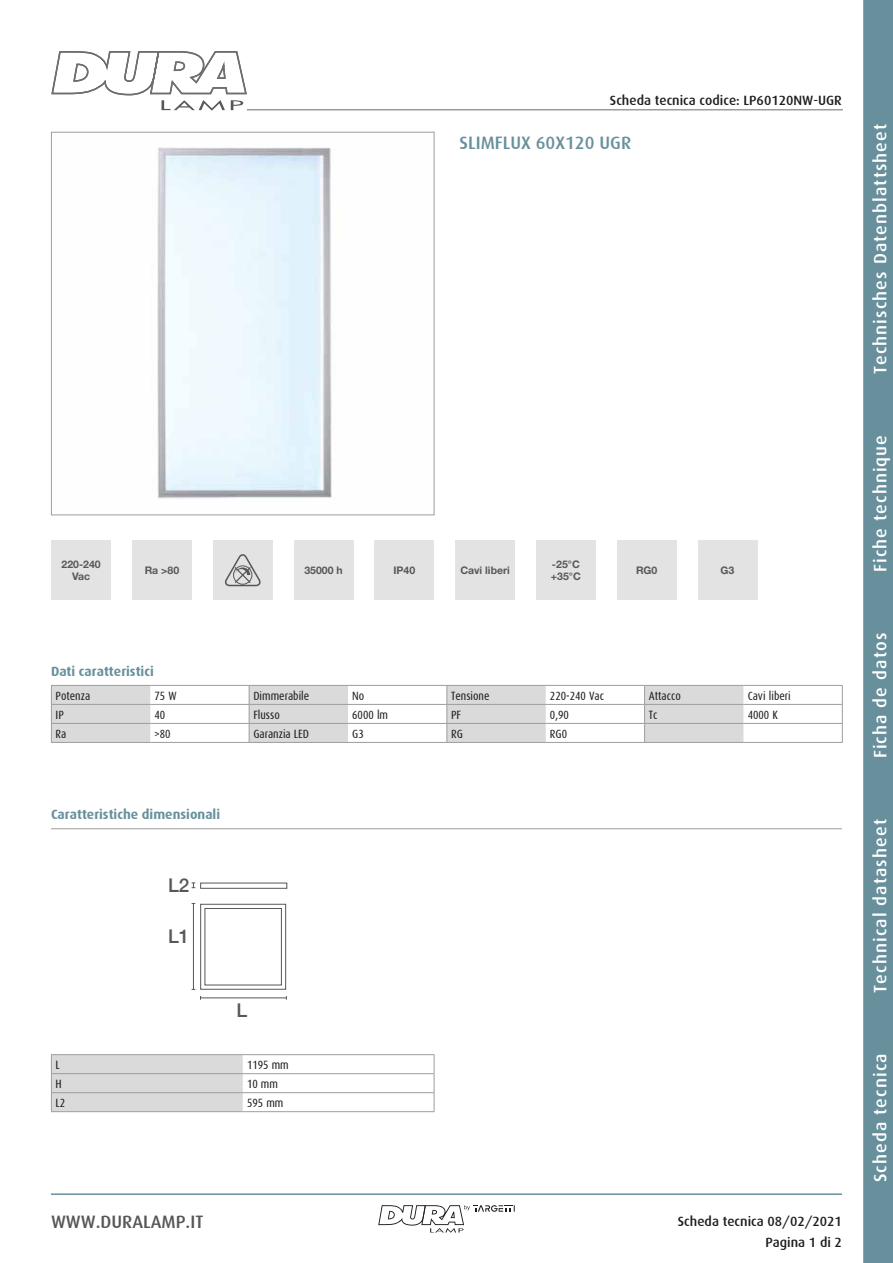
<style>
.page{position:relative;width:893px;height:1263px;background:#fff}
.page>*{position:absolute;margin:0;border:0;box-sizing:border-box;transform-origin:0 0}
.t1{font:500 18.9px "Helvetica Neue";color:#575756}
.t2{font:500 18px "Dax";letter-spacing:.06em;color:#fff}
.t3{font:500 18px "Dax";color:#68909c}
.t4{font:500 18px "Dax";color:#575756}
.t5{font:500 13.5px/21.3px "Dax";color:#1d1d1b;text-align:right}
.t6{font:700 13.5px "Dax";color:#68909c}
.t7{font:12px "Dax Condensed";color:#1d1d1b}
.t8{font:700 10.5px/12.6px "Helvetica Neue LT Std";color:#585856;text-align:center}
</style>
<div class="page">
<svg style="left:863px;top:0;width:30px;height:1263px;background:#6b929e"></svg>
<hr style="left:51px;top:1193px;width:791px;height:2px;background:#68909c">
<svg style="left:51px;top:51px;width:197px;height:60px"></svg>
<svg style="left:378px;top:1205px;width:137px;height:28px"></svg>
<hr style="left:247px;top:109px;width:596px;height:1px;background:#9d9d9c">
<img style="left:157px;top:147px;width:175px;height:352px">
<div style="left:51px;top:132px;width:383px;height:383px;border:1px solid #9d9d9c"></div>
<div style="left:51px;top:540px;width:60px;height:60px;background:#e3e3e3"></div>
<div style="left:617px;top:540px;width:59px;height:60px;background:#e3e3e3"></div>
<div style="left:375px;top:540px;width:59px;height:60px;background:#e3e3e3"></div>
<div style="left:132px;top:540px;width:60px;height:60px;background:#e3e3e3"></div>
<div style="left:698px;top:540px;width:59px;height:60px;background:#e3e3e3"></div>
<div style="left:455px;top:540px;width:60px;height:60px;background:#e3e3e3"></div>
<div style="left:213px;top:540px;width:60px;height:60px;background:#e3e3e3"></div>
<svg style="left:225px;top:554px;width:36px;height:33px"></svg>
<div style="left:536px;top:540px;width:60px;height:60px;background:#e3e3e3"></div>
<div style="left:294px;top:540px;width:59px;height:60px;background:#e3e3e3"></div>
<hr style="left:743px;top:685px;width:100px;height:1px;background:#9d9d9c">
<hr style="left:743px;top:704px;width:100px;height:1px;background:#9d9d9c">
<hr style="left:743px;top:723px;width:100px;height:1px;background:#9d9d9c">
<svg style="left:842px;top:686px;width:1px;height:56px"></svg>
<hr style="left:51px;top:742px;width:99px;height:1px;background:#9d9d9c">
<hr style="left:150px;top:742px;width:99px;height:1px;background:#9d9d9c">
<hr style="left:348px;top:742px;width:99px;height:1px;background:#9d9d9c">
<hr style="left:546px;top:742px;width:99px;height:1px;background:#9d9d9c">
<hr style="left:743px;top:742px;width:100px;height:1px;background:#9d9d9c">
<hr style="left:249px;top:742px;width:99px;height:1px;background:#9d9d9c">
<hr style="left:447px;top:742px;width:99px;height:1px;background:#9d9d9c">
<svg style="left:51px;top:685px;width:692px;height:57px"></svg>
<hr style="left:645px;top:742px;width:98px;height:1px;background:#9d9d9c">
<hr style="left:51px;top:1054px;width:192px;height:1px;background:#9d9d9c">
<hr style="left:243px;top:1054px;width:191px;height:1px;background:#9d9d9c">
<hr style="left:243px;top:1073px;width:191px;height:1px;background:#9d9d9c">
<svg style="left:51px;top:1055px;width:192px;height:56px;background:#d7d7d6"></svg>
<hr style="left:243px;top:1092px;width:191px;height:1px;background:#9d9d9c">
<svg style="left:434px;top:1055px;width:1px;height:56px"></svg>
<hr style="left:51px;top:1111px;width:192px;height:1px;background:#9d9d9c">
<hr style="left:243px;top:1111px;width:191px;height:1px;background:#9d9d9c">
<hr style="left:200px;top:998px;width:86px;height:1px;background:#575756">
<div style="left:200px;top:904px;width:86px;height:85px;border:1px solid #575756"></div>
<div style="left:205px;top:908px;width:77px;height:77px;border:1px solid #575756"></div>
<div style="left:200px;top:883px;width:87px;height:6px;border:1px solid #575756"></div>
<hr style="left:193px;top:903px;width:1px;height:86px;background:#575756">
<hr style="left:51px;top:828px;width:791px;height:1px;background:#9d9d9c">
<p class="t5" style="left:610px;top:90px;width:233px">Scheda tecnica codice: LP60120NW-UGR</p>
<h2 class="t3" style="left:460px;top:132px;width:173px">SLIMFLUX 60X120 UGR</h2>
<p class="t8" style="left:551px;top:557px;width:31px;text-align:left">-25°C +35°C</p>
<p class="t8" style="left:62px;top:557px;width:41px">220-240<br>Vac</p>
<p class="t8" style="left:145px;top:564px;width:36px">Ra &gt;80</p>
<p class="t8" style="left:393px;top:564px;width:23px">IP40</p>
<p class="t8" style="left:460px;top:564px;width:51px">Cavi liberi</p>
<p class="t8" style="left:636px;top:564px;width:23px">RG0</p>
<p class="t8" style="left:721px;top:564px;width:15px">G3</p>
<p class="t8" style="left:304px;top:564px;width:40px">35000 h</p>
<p class="t6" style="left:51px;top:664px;width:104px">Dati caratteristici</p>
<p class="t7" style="left:56px;top:689px;width:36px">Potenza</p>
<p class="t7" style="left:155px;top:689px;width:24px">75 W</p>
<p class="t7" style="left:253px;top:689px;width:57px">Dimmerabile</p>
<p class="t7" style="left:352px;top:689px;width:14px">No</p>
<p class="t7" style="left:451px;top:689px;width:40px">Tensione</p>
<p class="t7" style="left:550px;top:689px;width:56px">220-240 Vac</p>
<p class="t7" style="left:649px;top:689px;width:33px">Attacco</p>
<p class="t7" style="left:748px;top:689px;width:45px">Cavi liberi</p>
<p class="t7" style="left:56px;top:708px;width:10px">IP</p>
<p class="t7" style="left:154px;top:708px;width:12px">40</p>
<p class="t7" style="left:253px;top:708px;width:28px">Flusso</p>
<p class="t7" style="left:352px;top:708px;width:37px">6000 lm</p>
<p class="t7" style="left:451px;top:708px;width:11px">PF</p>
<p class="t7" style="left:550px;top:708px;width:21px">0,90</p>
<p class="t7" style="left:649px;top:708px;width:10px">Tc</p>
<p class="t7" style="left:748px;top:708px;width:32px">4000 K</p>
<p class="t7" style="left:56px;top:727px;width:12px">Ra</p>
<p class="t7" style="left:154px;top:727px;width:18px">&gt;80</p>
<p class="t7" style="left:253px;top:727px;width:57px">Garanzia LED</p>
<p class="t7" style="left:352px;top:727px;width:13px">G3</p>
<p class="t7" style="left:451px;top:727px;width:13px">RG</p>
<p class="t7" style="left:550px;top:727px;width:19px">RG0</p>
<p class="t6" style="left:51px;top:807px;width:171px">Caratteristiche dimensionali</p>
<h1 class="t1" style="left:168px;top:870px;width:23px">L2</h1>
<h1 class="t1" style="left:168px;top:921px;width:23px">L1</h1>
<h1 class="t1" style="left:237px;top:995px;width:12px">L</h1>
<p class="t7" style="left:56px;top:1059px;width:6px">L</p>
<p class="t7" style="left:247px;top:1059px;width:43px">1195 mm</p>
<p class="t7" style="left:56px;top:1078px;width:8px">H</p>
<p class="t7" style="left:247px;top:1078px;width:32px">10 mm</p>
<p class="t7" style="left:56px;top:1097px;width:11px">L2</p>
<p class="t7" style="left:247px;top:1097px;width:38px">595 mm</p>
<h2 class="t4" style="left:51px;top:1212px;width:154px">WWW.DURALAMP.IT</h2>
<p class="t5" style="left:678px;top:1211px;width:166px">Scheda tecnica 08/02/2021<br>Pagina 1 di 2</p>
<h2 class="t2" style="left:870px;top:374px;width:252px;rotate:-90deg">Technisches Datenblattsheet</h2>
<h2 class="t2" style="left:870px;top:572px;width:139px;rotate:-90deg">Fiche technique</h2>
<h2 class="t2" style="left:870px;top:758px;width:127px;rotate:-90deg">Ficha de datos</h2>
<h2 class="t2" style="left:870px;top:993px;width:175px;rotate:-90deg">Technical datasheet</h2>
<h2 class="t2" style="left:870px;top:1182px;width:130px;rotate:-90deg">Scheda tecnica</h2>
</div>
